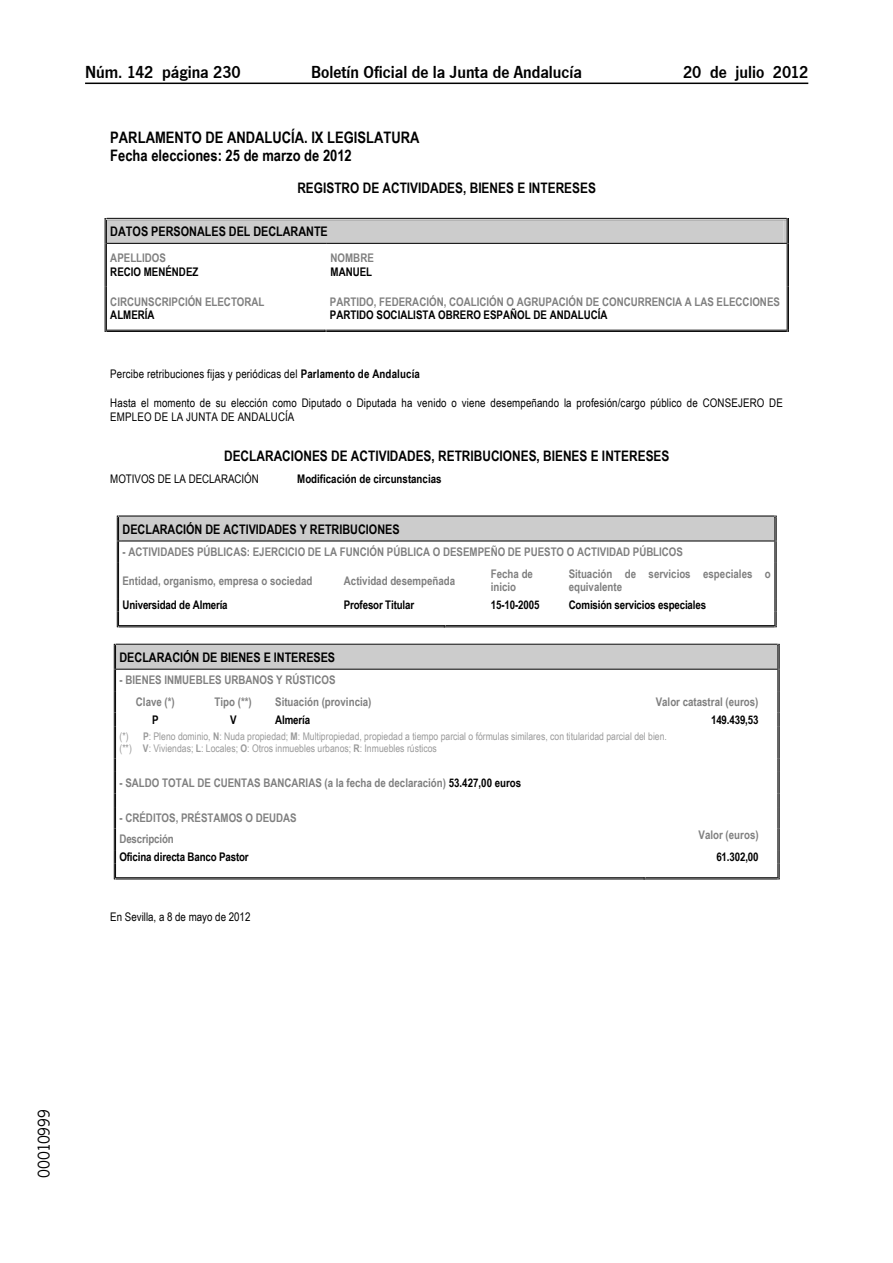
<style>
.page{position:relative;width:893px;height:1263px;background:#fff}
.page>*{position:absolute;margin:0;border:0;box-sizing:border-box;transform-origin:0 0}
.t1{font:600 18px "News Got T";color:#000;scale:.96 1}
.t2{font:18px "News Got T";color:#000}
.t3{font:700 15.75px/18.1px "Arial Narrow";color:#000}
.t4{font:700 14.4px "Arial Narrow";color:#000}
.t5{font:700 13.2px "Arial Narrow";color:#000}
.t6{font:700 11.85px/13.6px "Arial Narrow";color:#808080}
.t7{font:11.85px/13.6px "Arial Narrow";letter-spacing:.01em;color:#000}
.t8{font:700 11.85px "Arial Narrow";letter-spacing:-.005em;color:#000}
.t9{font:10.5px/12.1px "Arial Narrow";color:#9a9a9a}
.s1{font-weight:700}
.s2{color:#000}
</style>
<div class="page">
<hr style="left:85px;top:83px;width:723px;height:1px;background:#000">
<svg style="left:105px;top:218px;width:684px;height:26px;background:#bcbcbc"></svg>
<hr style="left:106px;top:244px;width:1px;height:43px;background:#000">
<hr style="left:105px;top:244px;width:1px;height:43px;background:#000">
<hr style="left:788px;top:244px;width:1px;height:43px;background:#000">
<hr style="left:786px;top:244px;width:1px;height:43px;background:#000">
<hr style="left:106px;top:287px;width:1px;height:43px;background:#000">
<hr style="left:105px;top:287px;width:1px;height:45px;background:#000">
<hr style="left:107px;top:331px;width:218px;height:1px;background:#000">
<hr style="left:107px;top:330px;width:218px;height:1px;background:#000">
<hr style="left:326px;top:331px;width:460px;height:1px;background:#000">
<hr style="left:326px;top:330px;width:460px;height:1px;background:#000">
<hr style="left:788px;top:287px;width:1px;height:43px;background:#000">
<hr style="left:786px;top:287px;width:1px;height:43px;background:#000">
<svg style="left:117px;top:516px;width:659px;height:47px"></svg>
<hr style="left:118px;top:563px;width:1px;height:35px;background:#000">
<hr style="left:117px;top:563px;width:1px;height:35px;background:#000">
<hr style="left:775px;top:563px;width:1px;height:35px;background:#000">
<hr style="left:774px;top:563px;width:1px;height:35px;background:#000">
<svg style="left:117px;top:598px;width:2px;height:30px"></svg>
<hr style="left:119px;top:627px;width:326px;height:1px;background:#000">
<hr style="left:119px;top:625px;width:326px;height:1px;background:#000">
<hr style="left:444px;top:627px;width:330px;height:1px;background:#000">
<hr style="left:445px;top:625px;width:329px;height:1px;background:#000">
<svg style="left:774px;top:598px;width:2px;height:30px"></svg>
<svg style="left:114px;top:644px;width:665px;height:82px"></svg>
<hr style="left:115px;top:726px;width:1px;height:32px;background:#000">
<hr style="left:114px;top:726px;width:1px;height:32px;background:#000">
<hr style="left:778px;top:726px;width:1px;height:32px;background:#000">
<hr style="left:777px;top:726px;width:1px;height:32px;background:#000">
<svg style="left:114px;top:758px;width:2px;height:122px"></svg>
<hr style="left:116px;top:879px;width:528px;height:1px;background:#000">
<hr style="left:116px;top:877px;width:528px;height:1px;background:#000">
<hr style="left:643px;top:879px;width:134px;height:1px;background:#000">
<hr style="left:645px;top:877px;width:132px;height:1px;background:#000">
<svg style="left:777px;top:758px;width:2px;height:122px"></svg>
<h1 class="t1" style="left:85px;top:62px;width:164px">Núm. 142 página 230</h1>
<h1 class="t1" style="left:311px;top:62px;width:283px">Boletín Oficial de la Junta de Andalucía</h1>
<h1 class="t1" style="left:683px;top:62px;width:132px">20 de julio 2012</h1>
<h2 class="t3" style="left:110px;top:127px;width:311px">PARLAMENTO DE ANDALUCÍA. IX LEGISLATURA<br>Fecha elecciones: 25 de marzo de 2012</h2>
<p class="t4" style="left:297px;top:177px;width:300px">REGISTRO DE ACTIVIDADES, BIENES E INTERESES</p>
<p class="t5" style="left:110px;top:222px;width:219px">DATOS PERSONALES DEL DECLARANTE</p>
<p class="t6" style="left:110px;top:251px;width:57px">APELLIDOS</p>
<p class="t8" style="left:110px;top:263px;width:90px">RECIO MENÉNDEZ</p>
<p class="t6" style="left:330px;top:251px;width:45px">NOMBRE</p>
<p class="t8" style="left:330px;top:263px;width:43px">MANUEL</p>
<p class="t6" style="left:110px;top:294px;width:156px">CIRCUNSCRIPCIÓN ELECTORAL</p>
<p class="t8" style="left:110px;top:306px;width:46px">ALMERÍA</p>
<p class="t6" style="left:330px;top:294px;width:451px">PARTIDO, FEDERACIÓN, COALICIÓN O AGRUPACIÓN DE CONCURRENCIA A LAS ELECCIONES</p>
<p class="t8" style="left:330px;top:306px;width:279px">PARTIDO SOCIALISTA OBRERO ESPAÑOL DE ANDALUCÍA</p>
<p class="t7" style="left:110px;top:366px;width:311px">Percibe retribuciones fijas y periódicas del <span class="s1">Parlamento de Andalucía</span></p>
<p class="t7" style="left:110px;top:396px;width:674px">Hasta el momento de su elección como Diputado o Diputada ha venido o viene desempeñando la profesión/cargo público de CONSEJERO DE<br>EMPLEO DE LA JUNTA DE ANDALUCÍA</p>
<p class="t4" style="left:224px;top:445px;width:447px">DECLARACIONES DE ACTIVIDADES, RETRIBUCIONES, BIENES E INTERESES</p>
<p class="t7" style="left:110px;top:471px;width:150px">MOTIVOS DE LA DECLARACIÓN</p>
<p class="t8" style="left:297px;top:470px;width:146px">Modificación de circunstancias</p>
<p class="t5" style="left:122px;top:519px;width:278px">DECLARACIÓN DE ACTIVIDADES Y RETRIBUCIONES</p>
<p class="t6" style="left:122px;top:545px;width:562px">- ACTIVIDADES PÚBLICAS: EJERCICIO DE LA FUNCIÓN PÚBLICA O DESEMPEÑO DE PUESTO O ACTIVIDAD PÚBLICOS</p>
<p class="t6" style="left:122px;top:573px;width:191px">Entidad, organismo, empresa o sociedad</p>
<p class="t6" style="left:344px;top:573px;width:113px">Actividad desempeñada</p>
<p class="t6" style="left:491px;top:566px;width:44px">Fecha de inicio</p>
<p class="t6" style="left:568px;top:566px;width:203px">Situación de servicios especiales o equivalente</p>
<p class="t8" style="left:122px;top:596px;width:107px">Universidad de Almería</p>
<p class="t8" style="left:344px;top:596px;width:72px">Profesor Titular</p>
<p class="t8" style="left:491px;top:596px;width:50px">15-10-2005</p>
<p class="t8" style="left:568px;top:596px;width:139px">Comisión servicios especiales</p>
<p class="t5" style="left:119px;top:648px;width:217px">DECLARACIÓN DE BIENES E INTERESES</p>
<p class="t6" style="left:136px;top:669px;width:201px;line-height:21.6px;text-indent:-16px">- BIENES INMUEBLES URBANOS Y RÚSTICOS<br>Clave (*)</p>
<p class="t6" style="left:214px;top:694px;width:39px">Tipo (**)</p>
<p class="t6" style="left:275px;top:694px;width:98px">Situación (provincia)</p>
<p class="t6" style="left:655px;top:694px;width:104px">Valor catastral (euros)</p>
<p class="t8" style="left:152px;top:710px;width:8px">P</p>
<p class="t8" style="left:230px;top:710px;width:8px">V</p>
<p class="t8" style="left:275px;top:710px;width:36px">Almería</p>
<p class="t8" style="left:711px;top:710px;width:49px">149.439,53</p>
<p class="t9" style="left:119px;top:730px;width:549px;text-indent:23px"><span class="s1">P</span>: Pleno dominio, <span class="s1">N</span>: Nuda propiedad; <span class="s1">M</span>: Multipropiedad, propiedad a tiempo parcial o fórmulas similares, con titularidad parcial del bien. (**) <span class="s1">V</span>: Viviendas; <span class="s1">L</span>: Locales; <span class="s1">O</span>: Otros inmuebles urbanos; <span class="s1">R</span>: Inmuebles rústicos</p>
<p class="t6" style="left:119px;top:775px;width:403px">- SALDO TOTAL DE CUENTAS BANCARIAS (a la fecha de declaración) <span class="s2">53.427,00 euros</span></p>
<p class="t6" style="left:119px;top:806px;width:179px;line-height:21.5px">- CRÉDITOS, PRÉSTAMOS O DEUDAS<br>Descripción</p>
<p class="t9" style="left:119px;top:730px;width:11px">(*)</p>
<p class="t6" style="left:698px;top:828px;width:62px">Valor (euros)</p>
<p class="t8" style="left:119px;top:848px;width:131px">Oficina directa Banco Pastor</p>
<p class="t8" style="left:716px;top:848px;width:44px">61.302,00</p>
<p class="t7" style="left:110px;top:909px;width:142px">En Sevilla, a 8 de mayo de 2012</p>
<h1 class="t2" style="left:34px;top:1178px;width:70px;rotate:-90deg">00010999</h1>
</div>
